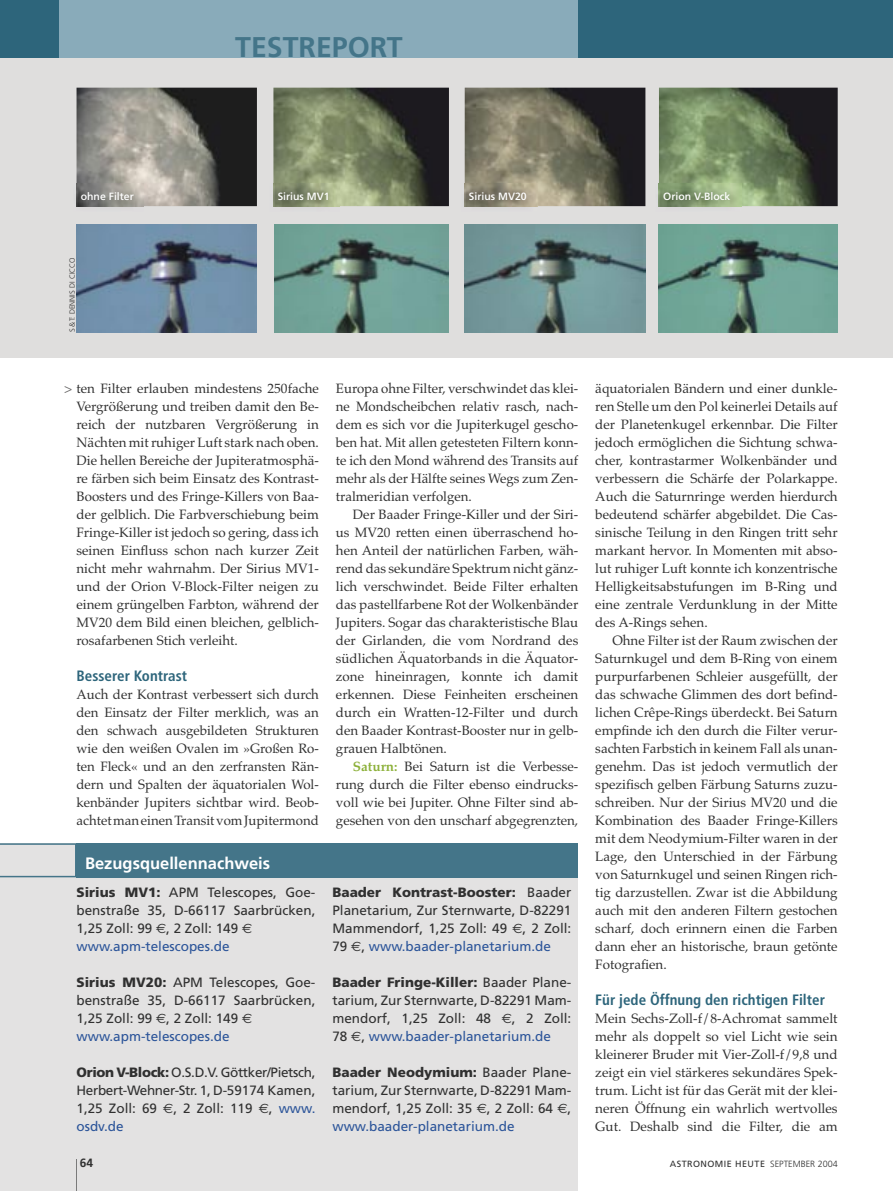
<style>
.page{position:relative;width:893px;height:1191px;background:#fff}
.page>*{position:absolute;margin:0;border:0;box-sizing:border-box;transform-origin:0 0}
.t1{font:700 28.5px "Frutiger";color:#447589}
.t2{font:700 16.5px "Frutiger";color:#fff}
.t3{font:700 condensed 15px "Frutiger";color:#2d657b}
.t4{font:13.5px/18px "Palatino";color:#303030;text-align:justify}
.t5{font:13.5px/18px "Frutiger";color:#303030;text-align:justify}
.t6{font:700 12px "Frutiger";color:#303030}
.t7{font:500 10.5px "Frutiger";color:#fff}
.t8{font:9px "Frutiger";letter-spacing:.05em;color:#303030}
.t9{font:300 7.5px "Frutiger";color:#303030}
.s1{font-family:"Frutiger";font-weight:300;color:#696868}
.s2{font-weight:900}
.s3{font-family:"Euro Sans"}
.s4{color:#2b5499}
.s5{font-weight:700;color:#8db13b}
.s6{font-weight:300}
</style>
<div class="page">
<div style="left:0;top:0;width:893px;height:57px;background:#2d657b"></div>
<div style="left:60px;top:0;width:518px;height:57px;background:#89abba"></div>
<div style="left:0;top:58px;width:893px;height:299px;background:#dfdedd"></div>
<img style="left:77px;top:88px;width:180px;height:118px">
<img style="left:273px;top:88px;width:176px;height:118px">
<img style="left:465px;top:88px;width:180px;height:118px">
<img style="left:659px;top:88px;width:179px;height:118px">
<img style="left:77px;top:224px;width:180px;height:108px">
<img style="left:274px;top:224px;width:175px;height:108px">
<img style="left:465px;top:224px;width:180px;height:108px">
<img style="left:659px;top:224px;width:179px;height:108px">
<div style="left:0;top:843px;width:578px;height:348px;background:#e3e2e2"></div>
<div style="left:77px;top:843px;width:501px;height:34px;background:#447589"></div>
<svg style="left:0;top:843px;width:77px;height:34px"></svg>
<hr style="left:77px;top:1159px;width:1px;height:32px;background:#7a7a7a">
<img style="left:76px;top:183px;width:68px;height:24px">
<img style="left:77px;top:183px;width:67px;height:23px">
<img style="left:273px;top:206px;width:67px;height:1px">
<img style="left:273px;top:183px;width:67px;height:23px">
<img style="left:465px;top:183px;width:73px;height:23px">
<img style="left:658px;top:183px;width:83px;height:24px">
<img style="left:659px;top:183px;width:82px;height:23px">
<h1 class="t1" style="left:235px;top:31px;width:169px">TESTREPORT</h1>
<p class="t7" style="left:81px;top:190px;width:55px">ohne Filter</p>
<p class="t7" style="left:278px;top:190px;width:53px">Sirius MV1</p>
<p class="t7" style="left:469px;top:190px;width:59px">Sirius MV20</p>
<p class="t7" style="left:663px;top:190px;width:69px">Orion V-Block</p>
<p class="t9" style="left:68px;top:332px;width:76px;rotate:-90deg">S &amp; T: DENNIS DI CICCO</p>
<p class="t4" style="left:77px;top:380px;width:244px;text-indent:-12px"><span class="s1">&gt;</span> ten Filter erlauben mindestens 250fache Vergrößerung und treiben damit den Be&shy;reich der nutzbaren Vergrößerung in Nächten mit ruhiger Luft stark nach oben.<br>Die hellen Bereiche der Jupiteratmosphä&shy;re färben sich beim Einsatz des Kontrast-Boosters und des Fringe-Killers von Baa&shy;der gelblich. Die Farbverschiebung beim Fringe-Killer ist jedoch so gering, dass ich seinen Einfluss schon nach kurzer Zeit nicht mehr wahrnahm. Der Sirius MV1- und der Orion V-Block-Filter neigen zu einem grüngelben Farbton, während der MV20 dem Bild einen bleichen, gelblich&shy;rosafarbenen Stich verleiht.</p>
<p class="t3" style="left:77px;top:667px;width:112px">Besserer Kontrast</p>
<p class="t4" style="left:77px;top:686px;width:244px">Auch der Kontrast verbessert sich durch den Einsatz der Filter merklich, was an den schwach ausgebildeten Strukturen wie den weißen Ovalen im »Großen Ro&shy;ten Fleck« und an den zerfransten Rän&shy;dern und Spalten der äquatorialen Wol&shy;kenbänder Jupiters sichtbar wird. Beob&shy;achtet man einen Transit vom Jupitermond</p>
<p class="t2" style="left:85px;top:853px;width:187px">Bezugsquellennachweis</p>
<p class="t5" style="left:77px;top:883px;width:240px;text-align:left"><span class="s2">Sirius MV1:</span> APM Telescopes, Goe&shy;benstraße 35, D-66117 Saarbrücken,<br>1,25 Zoll: 99 <span class="s3">€</span>, 2 Zoll: 149 <span class="s3">€ </span><span class="s4">www.apm-telescopes.de</span></p>
<p class="t5" style="left:77px;top:973px;width:240px;text-align:left"><span class="s2">Sirius MV20:</span> APM Telescopes, Goe&shy;benstraße 35, D-66117 Saarbrücken,<br>1,25 Zoll: 99 <span class="s3">€</span>, 2 Zoll: 149 <span class="s3">€ </span><span class="s4">www.apm-telescopes.de</span></p>
<p class="t5" style="left:77px;top:1063px;width:240px"><span class="s2">Orion V-Block:</span> O.S.D.V. Göttker/Pietsch, Herbert-Wehner-Str. 1, D-59174 Kamen, 1,25 Zoll: 69 <span class="s3">€</span>, 2 Zoll: 119 <span class="s3">€</span>, <span class="s4">www. osdv.de</span></p>
<p class="t4" style="left:336px;top:380px;width:244px">Europa ohne Filter, verschwindet das klei&shy;ne Mondscheibchen relativ rasch, nach&shy;dem es sich vor die Jupiterkugel gescho&shy;ben hat. Mit allen getesteten Filtern konn&shy;te ich den Mond während des Transits auf mehr als der Hälfte seines Wegs zum Zen&shy;tralmeridian verfolgen.</p>
<p class="t4" style="left:336px;top:506px;width:244px;text-indent:17px">Der Baader Fringe-Killer und der Siri&shy;us MV20 retten einen überraschend ho&shy;hen Anteil der natürlichen Farben, wäh&shy;rend das sekundäre Spektrum nicht gänz&shy;lich verschwindet. Beide Filter erhalten das pastellfarbene Rot der Wolkenbänder Jupiters. Sogar das charakteristische Blau der Girlanden, die vom Nordrand des südlichen Äquatorbands in die Äquator&shy;zone hineinragen, konnte ich damit erkennen. Diese Feinheiten erscheinen durch ein Wratten-12-Filter und durch den Baader Kontrast-Booster nur in gelb&shy;grauen Halbtönen.</p>
<p class="t4" style="left:336px;top:758px;width:244px;text-indent:17px"><span class="s5">Saturn:</span> Bei Saturn ist die Verbesse&shy;rung durch die Filter ebenso eindrucks&shy;voll wie bei Jupiter. Ohne Filter sind ab&shy;gesehen von den unscharf abgegrenzten,</p>
<p class="t5" style="left:332px;top:883px;width:240px"><span class="s2">Baader Kontrast-Booster:</span> Baader Planetarium, Zur Sternwarte, D-82291<br>Mammendorf, 1,25 Zoll: 49 <span class="s3">€</span>, 2 Zoll:<br>79 <span class="s3">€</span>, <span class="s4">www.baader-planetarium.de</span></p>
<p class="t5" style="left:332px;top:973px;width:240px"><span class="s2">Baader Fringe-Killer:</span> Baader Plane&shy;tarium, Zur Sternwarte, D-82291 Mam&shy;mendorf, 1,25 Zoll: 48 <span class="s3">€</span>, 2 Zoll:<br>78 <span class="s3">€</span>, <span class="s4">www.baader-planetarium.de</span></p>
<p class="t5" style="left:332px;top:1063px;width:240px"><span class="s2">Baader Neodymium:</span> Baader Plane&shy;tarium, Zur Sternwarte, D-82291 Mam&shy;mendorf, 1,25 Zoll: 35 <span class="s3">€</span>, 2 Zoll: 64 <span class="s3">€</span>, <span class="s4">www.baader-planetarium.de</span></p>
<p class="t4" style="left:595px;top:380px;width:244px">äquatorialen Bändern und einer dunkle&shy;ren Stelle um den Pol keinerlei Details auf der Planetenkugel erkennbar. Die Filter jedoch ermöglichen die Sichtung schwa&shy;cher, kontrastarmer Wolkenbänder und verbessern die Schärfe der Polarkappe.<br>Auch die Saturnringe werden hierdurch bedeutend schärfer abgebildet. Die Cas&shy;sinische Teilung in den Ringen tritt sehr markant hervor. In Momenten mit abso&shy;lut ruhiger Luft konnte ich konzentrische Helligkeitsabstufungen im B-Ring und eine zentrale Verdunklung in der Mitte des A-Rings sehen.</p>
<p class="t4" style="left:595px;top:632px;width:244px;text-indent:17px">Ohne Filter ist der Raum zwischen der Saturnkugel und dem B-Ring von einem purpurfarbenen Schleier ausgefüllt, der das schwache Glimmen des dort befind&shy;lichen Crêpe-Rings überdeckt. Bei Saturn empfinde ich den durch die Filter verur&shy;sachten Farbstich in keinem Fall als unan&shy;genehm. Das ist jedoch vermutlich der spezifisch gelben Färbung Saturns zuzu&shy;schreiben. Nur der Sirius MV20 und die Kombination des Baader Fringe-Killers mit dem Neodymium-Filter waren in der Lage, den Unterschied in der Färbung von Saturnkugel und seinen Ringen rich&shy;tig darzustellen. Zwar ist die Abbildung auch mit den anderen Filtern gestochen scharf, doch erinnern einen die Farben dann eher an historische, braun getönte Fotografien.</p>
<p class="t3" style="left:595px;top:991px;width:231px">Für jede Öffnung den richtigen Filter</p>
<p class="t4" style="left:595px;top:1010px;width:244px">Mein Sechs-Zoll-f/8-Achromat sammelt mehr als doppelt so viel Licht wie sein kleinerer Bruder mit Vier-Zoll-f/9,8 und zeigt ein viel stärkeres sekundäres Spek&shy;trum. Licht ist für das Gerät mit der klei&shy;neren Öffnung ein wahrlich wertvolles Gut. Deshalb sind die Filter, die am</p>
<p class="t6" style="left:80px;top:1156px;width:15px">64</p>
<p class="t8" style="left:670px;top:1159px;width:169px">ASTRONOMIE HEUTE <span class="s6">SEPTEMBER 2004</span></p>
</div>
